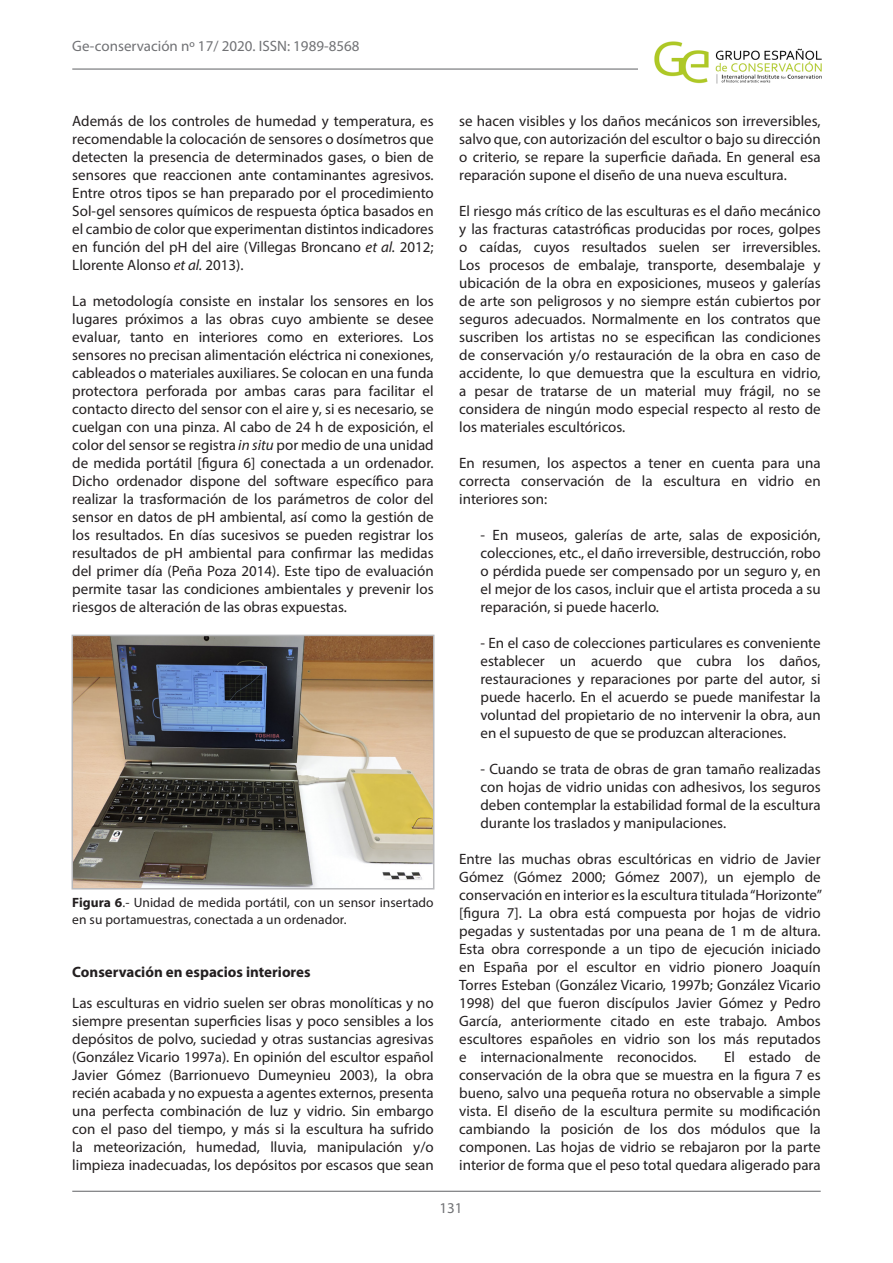
<style>
.page{position:relative;width:893px;height:1263px;background:#fff}
.page>*{position:absolute;margin:0;border:0;box-sizing:border-box;transform-origin:0 0}
.Tipo_de_texto{font:15px/18px "Myriad Pro";color:#231f20;text-align:justify}
.t1{font:15px "Myriad Pro";color:#717275}
.negrita_titulito{font:700 15px "Myriad Pro";color:#231f20}
.Pies_de_foto{font:13.5px/16.5px "Myriad Pro";letter-spacing:.005em;color:#231f20}
.s1{font-style:italic}
.s2{font-weight:700}
</style>
<div class="page">
<hr style="left:72px;top:68px;width:567px;height:2px;background:#717275">
<hr style="left:72px;top:1191px;width:749px;height:1px;background:#717275">
<img style="left:654px;top:41px;width:168px;height:43px">
<img style="left:75px;top:638px;width:356px;height:248px">
<div style="left:72px;top:635px;width:362px;height:254px;border:2px solid #b8b9bc"></div>
<p class="t1" style="left:72px;top:37px;width:289px">Ge-conservación nº 17/ 2020. ISSN: 1989-8568</p>
<p class="Tipo_de_texto" style="left:72px;top:112px;width:363px">Además de los controles de humedad y temperatura, es recomendable la colocación de sensores o dosímetros que detecten la presencia de determinados gases, o bien de sensores que reaccionen ante contaminantes agresivos.<br>Entre otros tipos se han preparado por el procedimiento Sol-gel sensores químicos de respuesta óptica basados en el cambio de color que experimentan distintos indicadores en función del pH del aire (Villegas Broncano <span class="s1">et al.</span> 2012; Llorente Alonso <span class="s1">et al.</span> 2013).</p>
<p class="Tipo_de_texto" style="left:72px;top:292px;width:363px">La metodología consiste en instalar los sensores en los lugares próximos a las obras cuyo ambiente se desee evaluar, tanto en interiores como en exteriores. Los sensores no precisan alimentación eléctrica ni conexiones, cableados o materiales auxiliares. Se colocan en una funda protectora perforada por ambas caras para facilitar el contacto directo del sensor con el aire y, si es necesario, se cuelgan con una pinza. Al cabo de 24 h de exposición, el color del sensor se registra <span class="s1">in situ</span> por medio de una unidad de medida portátil [figura 6] conectada a un ordenador.<br>Dicho ordenador dispone del software específico para realizar la trasformación de los parámetros de color del sensor en datos de pH ambiental, así como la gestión de los resultados. En días sucesivos se pueden registrar los resultados de pH ambiental para confirmar las medidas del primer día (Peña Poza 2014). Este tipo de evaluación permite tasar las condiciones ambientales y prevenir los riesgos de alteración de las obras expuestas.</p>
<p class="Pies_de_foto" style="left:72px;top:894px;width:363px"><span class="s2">Figura 6</span>.- Unidad de medida portátil, con un sensor insertado en su portamuestras, conectada a un ordenador.</p>
<p class="negrita_titulito" style="left:72px;top:962px;width:240px">Conservación en espacios interiores</p>
<p class="Tipo_de_texto" style="left:72px;top:994px;width:363px">Las esculturas en vidrio suelen ser obras monolíticas y no siempre presentan superficies lisas y poco sensibles a los depósitos de polvo, suciedad y otras sustancias agresivas (González Vicario 1997a). En opinión del escultor español Javier Gómez (Barrionuevo Dumeynieu 2003), la obra recién acabada y no expuesta a agentes externos, presenta una perfecta combinación de luz y vidrio. Sin embargo con el paso del tiempo, y más si la escultura ha sufrido la meteorización, humedad, lluvia, manipulación y/o limpieza inadecuadas, los depósitos por escasos que sean</p>
<p class="Tipo_de_texto" style="left:459px;top:112px;width:363px">se hacen visibles y los daños mecánicos son irreversibles, salvo que, con autorización del escultor o bajo su dirección o criterio, se repare la superficie dañada. En general esa reparación supone el diseño de una nueva escultura.</p>
<p class="Tipo_de_texto" style="left:459px;top:202px;width:363px">El riesgo más crítico de las esculturas es el daño mecánico y las fracturas catastróficas producidas por roces, golpes o caídas, cuyos resultados suelen ser irreversibles.<br>Los procesos de embalaje, transporte, desembalaje y ubicación de la obra en exposiciones, museos y galerías de arte son peligrosos y no siempre están cubiertos por seguros adecuados. Normalmente en los contratos que suscriben los artistas no se especifican las condiciones de conservación y/o restauración de la obra en caso de accidente, lo que demuestra que la escultura en vidrio, a pesar de tratarse de un material muy frágil, no se considera de ningún modo especial respecto al resto de los materiales escultóricos.</p>
<p class="Tipo_de_texto" style="left:459px;top:454px;width:363px">En resumen, los aspectos a tener en cuenta para una correcta conservación de la escultura en vidrio en interiores son:</p>
<p class="Tipo_de_texto" style="left:480px;top:526px;width:342px">- En museos, galerías de arte, salas de exposición, colecciones, etc., el daño irreversible, destrucción, robo o pérdida puede ser compensado por un seguro y, en el mejor de los casos, incluir que el artista proceda a su reparación, si puede hacerlo.</p>
<p class="Tipo_de_texto" style="left:480px;top:634px;width:342px">- En el caso de colecciones particulares es conveniente establecer un acuerdo que cubra los daños, restauraciones y reparaciones por parte del autor, si puede hacerlo. En el acuerdo se puede manifestar la voluntad del propietario de no intervenir la obra, aun en el supuesto de que se produzcan alteraciones.</p>
<p class="Tipo_de_texto" style="left:480px;top:760px;width:342px">- Cuando se trata de obras de gran tamaño realizadas con hojas de vidrio unidas con adhesivos, los seguros deben contemplar la estabilidad formal de la escultura durante los traslados y manipulaciones.</p>
<p class="Tipo_de_texto" style="left:459px;top:850px;width:364px">Entre las muchas obras escultóricas en vidrio de Javier Gómez (Gómez 2000; Gómez 2007), un ejemplo de conservación en interior es la escultura titulada “Horizonte” [figura 7]. La obra está compuesta por hojas de vidrio pegadas y sustentadas por una peana de 1 m de altura.<br>Esta obra corresponde a un tipo de ejecución iniciado en España por el escultor en vidrio pionero Joaquín Torres Esteban (González Vicario, 1997b; González Vicario 1998) del que fueron discípulos Javier Gómez y Pedro García, anteriormente citado en este trabajo. Ambos escultores españoles en vidrio son los más reputados e internacionalmente reconocidos.</p>
<p class="Tipo_de_texto" style="left:459px;top:1048px;width:363px;text-indent:265px">El estado de conservación de la obra que se muestra en la figura 7 es bueno, salvo una pequeña rotura no observable a simple vista. El diseño de la escultura permite su modificación cambiando la posición de los dos módulos que la componen. Las hojas de vidrio se rebajaron por la parte interior de forma que el peso total quedara aligerado para</p>
<p class="t1" style="left:439px;top:1198px;width:25px">131</p>
</div>
